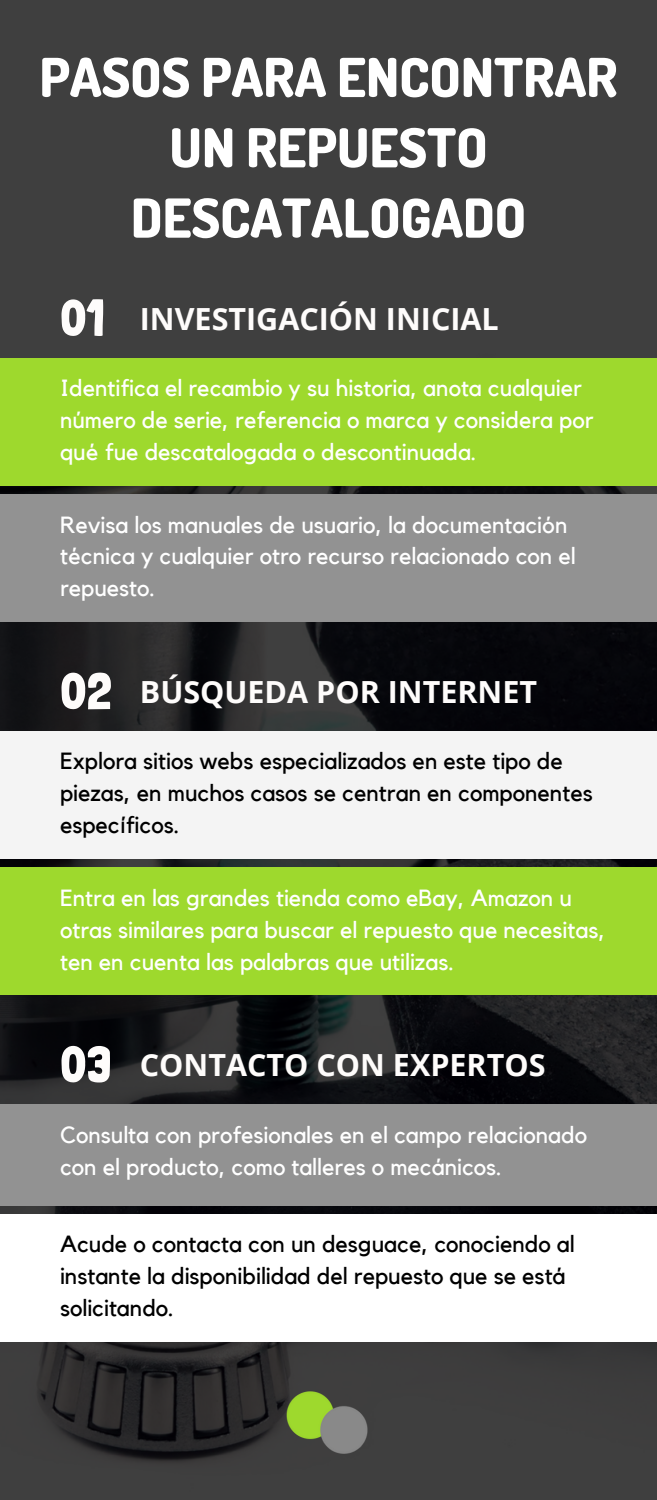
<style>
.page{position:relative;width:657px;height:1500px;background:#fff}
.page>*{position:absolute;margin:0;border:0;box-sizing:border-box;transform-origin:0 0}
.t1{font:800 53.75px/70.2px "Dosis";color:#fff;text-align:center}
.t2{font:51.5px "Londrina Solid";color:#fefcfb}
.t3{font:700 30.5px "Open Sans";color:#fefcfb}
.t4{font:23.38px/31.9px "Kollektif";color:#fff}
.t5{font:23.38px/31.9px "Kollektif";color:#000}
</style>
<div class="page">
<img style="left:0;top:0;width:656px;height:1500px">
<div style="left:0;top:358px;width:656px;height:127px;background:#9ed92d"></div>
<div style="left:0;top:494px;width:656px;height:128px;background:#929292"></div>
<div style="left:0;top:731px;width:656px;height:128px;background:#f4f4f4"></div>
<div style="left:0;top:867px;width:656px;height:128px;background:#9ed92d"></div>
<div style="left:0;top:1104px;width:656px;height:101px;background:#929292"></div>
<div style="left:0;top:1214px;width:656px;height:128px;background:#fff"></div>
<img style="left:269px;top:1369px;width:117px;height:110px">
<p class="t1" style="left:39px;top:41px;width:579px">PASOS PARA ENCONTRAR<br>UN REPUESTO<br>DESCATALOGADO</p>
<p class="t2" style="left:60px;top:287px;width:47px">01</p>
<p class="t3" style="left:140px;top:297px;width:360px">INVESTIGACIÓN INICIAL</p>
<p class="t4" style="left:60px;top:373px;width:534px">Identifica el recambio y su historia, anota cualquier número de serie, referencia o marca y considera por qué fue descatalogada o descontinuada.</p>
<p class="t4" style="left:60px;top:509px;width:517px">Revisa los manuales de usuario, la documentación técnica y cualquier otro recurso relacionado con el repuesto.</p>
<p class="t2" style="left:60px;top:661px;width:54px">02</p>
<p class="t3" style="left:140px;top:670px;width:398px">BÚSQUEDA POR INTERNET</p>
<p class="t5" style="left:60px;top:746px;width:534px">Explora sitios webs especializados en este tipo de piezas, en muchos casos se centran en componentes específicos.</p>
<p class="t4" style="left:60px;top:883px;width:546px">Entra en las grandes tienda como eBay, Amazon u otras similares para buscar el repuesto que necesitas, ten en cuenta las palabras que utilizas.</p>
<p class="t2" style="left:60px;top:1034px;width:53px">03</p>
<p class="t3" style="left:140px;top:1044px;width:407px">CONTACTO CON EXPERTOS</p>
<p class="t4" style="left:60px;top:1119px;width:528px">Consulta con profesionales en el campo relacionado con el producto, como talleres o mecánicos.</p>
<p class="t5" style="left:60px;top:1229px;width:516px">Acude o contacta con un desguace, conociendo al instante la disponibilidad del repuesto que se está solicitando.</p>
</div>
